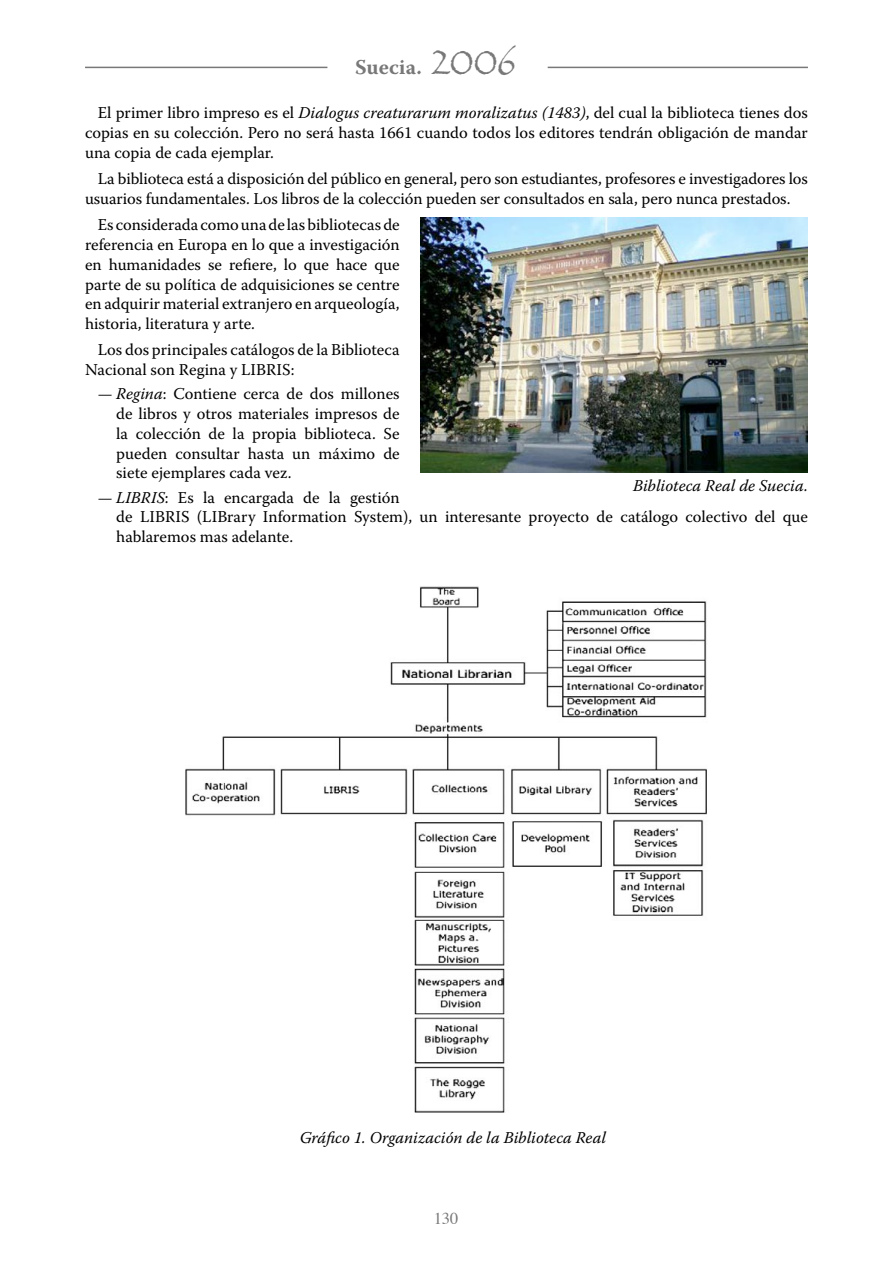
<style>
.page{position:relative;width:893px;height:1263px;background:#fff}
.page>*{position:absolute;margin:0;border:0;box-sizing:border-box;transform-origin:0 0}
.t1{font:700 21px "Warnock Pro";letter-spacing:.005em;color:#787878}
.t2{font:16.5px/19.8px "Warnock Pro";color:#000;text-align:justify}
.t3{font:italic 16.5px "Warnock Pro";color:#000}
.t4{font:16.5px "Times";color:#787878}
.s1{font-family:"Papyrus";font-weight:400;font-size:36px}
.s2{font-style:italic}
</style>
<div class="page">
<hr style="left:548px;top:67px;width:260px;height:1px;background:#787878">
<hr style="left:85px;top:67px;width:242px;height:1px;background:#787878">
<img style="left:185px;top:586px;width:522px;height:527px">
<img style="left:421px;top:218px;width:387px;height:254px">
<p class="t1" style="left:355px;top:54px;width:163px">Suecia. <span class="s1">2006</span></p>
<p class="t2" style="left:85px;top:103px;width:724px;text-indent:13px">El primer libro impreso es el <span class="s2">Dialogus creaturarum moralizatus (1483)</span>, del cual la biblioteca tienes dos copias en su colección. Pero no será hasta 1661 cuando todos los editores tendrán obligación de mandar una copia de cada ejemplar.</p>
<p class="t2" style="left:85px;top:169px;width:724px;text-indent:13px">La biblioteca está a disposición del público en general, pero son estudiantes, profesores e investigadores los usuarios fundamentales. Los libros de la colección pueden ser consultados en sala, pero nunca prestados.</p>
<p class="t2" style="left:85px;top:215px;width:316px;text-indent:13px">Es considerada como una de las bibliotecas de referencia en Europa en lo que a investigación en humanidades se refiere, lo que hace que parte de su política de adquisiciones se centre en adquirir material extranjero en arqueología, historia, literatura y arte.</p>
<p class="t2" style="left:85px;top:340px;width:316px;text-indent:13px">Los dos principales catálogos de la Biblioteca<br>Nacional son Regina y LIBRIS:</p>
<p class="t2" style="left:116px;top:384px;width:285px;text-indent:-18px"><span class="s2">— Regina</span>: Contiene cerca de dos millones de libros y otros materiales impresos de la colección de la propia biblioteca. Se pueden consultar hasta un máximo de siete ejemplares cada vez.</p>
<p class="t2" style="left:116px;top:487px;width:693px;text-align:left;text-indent:-18px"><span class="s2">— LIBRIS</span>: Es la encargada de la gestión<br>de LIBRIS (LIBrary Information System), un interesante proyecto de catálogo colectivo del que hablaremos mas adelante.</p>
<p class="t3" style="left:633px;top:475px;width:176px">Biblioteca Real de Suecia.</p>
<p class="t3" style="left:300px;top:1128px;width:308px">Gráfico 1. Organización de la Biblioteca Real</p>
<p class="t4" style="left:434px;top:1203px;width:26px">130</p>
</div>
